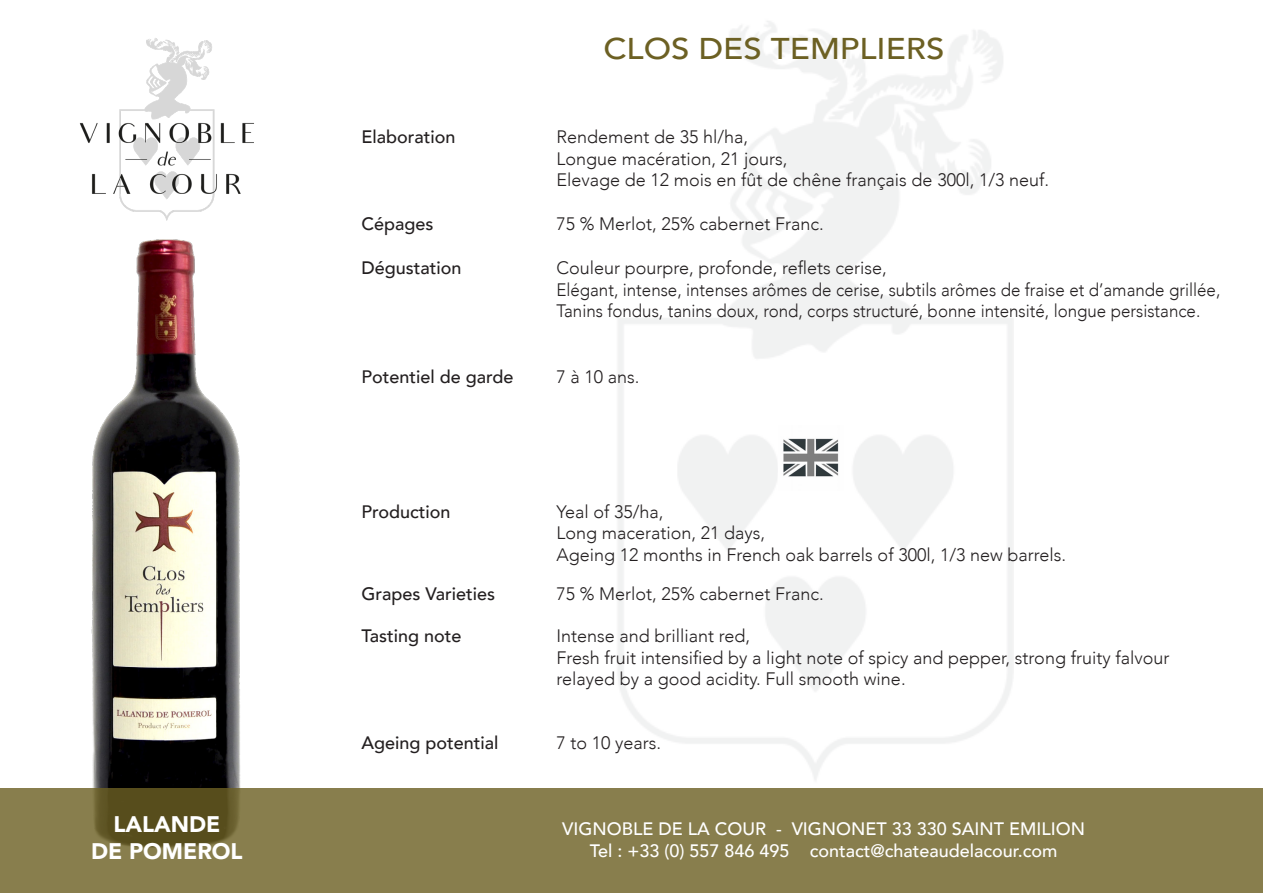
<style>
.page{position:relative;width:1263px;height:893px;background:#fff}
.page>*{position:absolute;margin:0;border:0;box-sizing:border-box;transform-origin:0 0}
.t1{font:500 30px "Avenir";color:#6c6023;scale:1.1 1}
.t2{font:900 22.5px/27px "Avenir";color:#fff;text-align:center}
.t3{font:300 18px/21.6px "Avenir";color:#231f20}
.t4{font:500 18px "Avenir";color:#231f20}
.t5{font:500 18px/21.6px "Avenir";color:#fff;text-align:center}
</style>
<div class="page">
<img style="left:79px;top:38px;width:175px;height:183px">
<img style="left:91px;top:239px;width:150px;height:549px">
<div style="left:0;top:788px;width:1263px;height:105px;background:#887e4d"></div>
<img style="left:782px;top:437px;width:57px;height:40px">
<p class="t2" style="left:91px;top:811px;width:153px">LALANDE<br>DE POMEROL</p>
<h1 class="t1" style="left:603px;top:29px;width:312px">CLOS DES TEMPLIERS</h1>
<p class="t4" style="left:361px;top:125px;width:96px">Elaboration</p>
<p class="t3" style="left:556px;top:126px;width:494px">Rendement de 35 hl/ha,<br>Longue macération, 21 jours,<br>Elevage de 12 mois en fût de chêne français de 300l, 1/3 neuf.</p>
<p class="t4" style="left:361px;top:212px;width:74px">Cépages</p>
<p class="t3" style="left:556px;top:214px;width:269px">75 % Merlot, 25% cabernet Franc.</p>
<p class="t4" style="left:361px;top:256px;width:102px">Dégustation</p>
<p class="t3" style="left:556px;top:258px;width:666px">Couleur pourpre, profonde, reflets cerise,<br>Elégant, intense, intenses arômes de cerise, subtils arômes de fraise et d’amande grillée,<br>Tanins fondus, tanins doux, rond, corps structuré, bonne intensité, longue persistance.</p>
<p class="t4" style="left:361px;top:365px;width:154px">Potentiel de garde</p>
<p class="t3" style="left:556px;top:366px;width:85px">7 à 10 ans.</p>
<p class="t4" style="left:361px;top:500px;width:91px">Production</p>
<p class="t3" style="left:556px;top:501px;width:511px">Yeal of 35/ha,<br>Long maceration, 21 days,<br>Ageing 12 months in French oak barrels of 300l, 1/3 new barrels.</p>
<p class="t4" style="left:361px;top:582px;width:135px">Grapes Varieties</p>
<p class="t3" style="left:556px;top:584px;width:269px">75 % Merlot, 25% cabernet Franc.</p>
<p class="t4" style="left:361px;top:624px;width:102px">Tasting note</p>
<p class="t3" style="left:556px;top:626px;width:614px">Intense and brilliant red,<br>Fresh fruit intensified by a light note of spicy and pepper, strong fruity falvour relayed by a good acidity. Full smooth wine.</p>
<p class="t4" style="left:361px;top:731px;width:139px">Ageing potential</p>
<p class="t3" style="left:556px;top:732px;width:106px">7 to 10 years.</p>
<p class="t5" style="left:562px;top:818px;width:525px">VIGNOBLE DE LA COUR - VIGNONET 33 330 SAINT EMILION<br>Tel : +33 (0) 557 846 495 contact@chateaudelacour.com</p>
</div>
